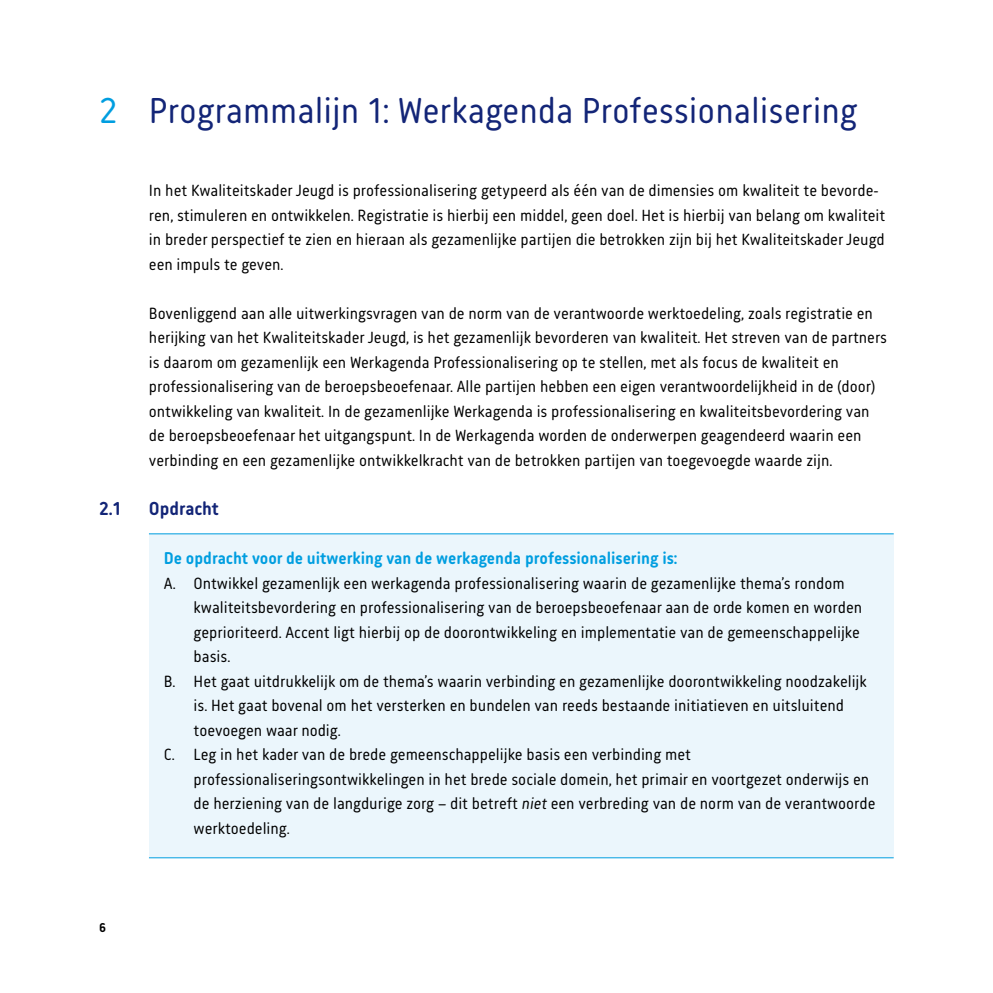
<style>
.page{position:relative;width:993px;height:993px;background:#fff}
.page>*{position:absolute;margin:0;border:0;box-sizing:border-box;transform-origin:0 0}
.t1{font:36.75px "Korb";color:#132577}
.t2{font:700 19.25px "Korb";color:#132577}
.t3{font:700 17.5px "Korb";color:#009ee0}
.t4{font:16.62px/24.5px "Korb";color:#000}
.t5{font:700 13.12px "Korb";color:#000}
.s1{color:#009ee0}
.s2{font-style:italic}
</style>
<div class="page">
<div style="left:149px;top:533px;width:744px;height:325px;background:#ebf6fc"></div>
<hr style="left:149px;top:857px;width:744px;height:1px;background:#009ee0">
<hr style="left:149px;top:533px;width:744px;height:1px;background:#009ee0">
<h1 class="t1" style="left:99px;top:89px;width:759px"><span class="s1">2</span> Programmalijn 1: Werkagenda Professionalisering</h1>
<p class="t4" style="left:149px;top:178px;width:737px">In het Kwaliteitskader Jeugd is professionalisering getypeerd als één van de dimensies om kwaliteit te bevorde&shy;ren, stimuleren en ontwikkelen. Registratie is hierbij een middel, geen doel. Het is hierbij van belang om kwaliteit in breder perspectief te zien en hieraan als gezamenlijke partijen die betrokken zijn bij het Kwaliteitskader Jeugd een impuls te geven.</p>
<p class="t4" style="left:149px;top:300px;width:739px">Bovenliggend aan alle uitwerkingsvragen van de norm van de verantwoorde werktoedeling, zoals registratie en herijking van het Kwaliteitskader Jeugd, is het gezamenlijk bevorderen van kwaliteit. Het streven van de partners is daarom om gezamenlijk een Werkagenda Professionalisering op te stellen, met als focus de kwaliteit en professionalisering van de beroepsbeoefenaar. Alle partijen hebben een eigen verantwoordelijkheid in de (door) ontwikkeling van kwaliteit. In de gezamenlijke Werkagenda is professionalisering en kwaliteitsbevordering van de beroepsbeoefenaar het uitgangspunt. In de Werkagenda worden de onderwerpen geagendeerd waarin een verbinding en een gezamenlijke ontwikkelkracht van de betrokken partijen van toegevoegde waarde zijn.</p>
<p class="t2" style="left:99px;top:497px;width:23px">2.1</p>
<p class="t2" style="left:149px;top:497px;width:71px">Opdracht</p>
<p class="t3" style="left:164px;top:548px;width:515px">De opdracht voor de uitwerking van de werkagenda professionalisering is:</p>
<p class="t4" style="left:164px;top:570px;width:682px">A. Ontwikkel gezamenlijk een werkagenda professionalisering waarin de gezamenlijke thema’s rondom</p>
<p class="t4" style="left:193px;top:594px;width:670px">kwaliteitsbevordering en professionalisering van de beroepsbeoefenaar aan de orde komen en worden</p>
<p class="t4" style="left:193px;top:619px;width:667px">geprioriteerd. Accent ligt hierbij op de doorontwikkeling en implementatie van de gemeenschappelijke</p>
<p class="t4" style="left:193px;top:643px;width:38px">basis.</p>
<p class="t4" style="left:164px;top:668px;width:704px">B. Het gaat uitdrukkelijk om de thema’s waarin verbinding en gezamenlijke doorontwikkeling noodzakelijk</p>
<p class="t4" style="left:193px;top:692px;width:651px">is. Het gaat bovenal om het versterken en bundelen van reeds bestaande initiatieven en uitsluitend</p>
<p class="t4" style="left:193px;top:717px;width:149px">toevoegen waar nodig.</p>
<p class="t4" style="left:164px;top:742px;width:528px">C. Leg in het kader van de brede gemeenschappelijke basis een verbinding met</p>
<p class="t4" style="left:193px;top:766px;width:677px">professionaliseringsontwikkelingen in het brede sociale domein, het primair en voortgezet onderwijs en</p>
<p class="t4" style="left:193px;top:791px;width:683px">de herziening van de langdurige zorg – dit betreft <span class="s2">niet</span> een verbreding van de norm van de verantwoorde</p>
<p class="t4" style="left:193px;top:815px;width:98px">werktoedeling.</p>
<p class="t5" style="left:99px;top:919px;width:8px">6</p>
</div>
